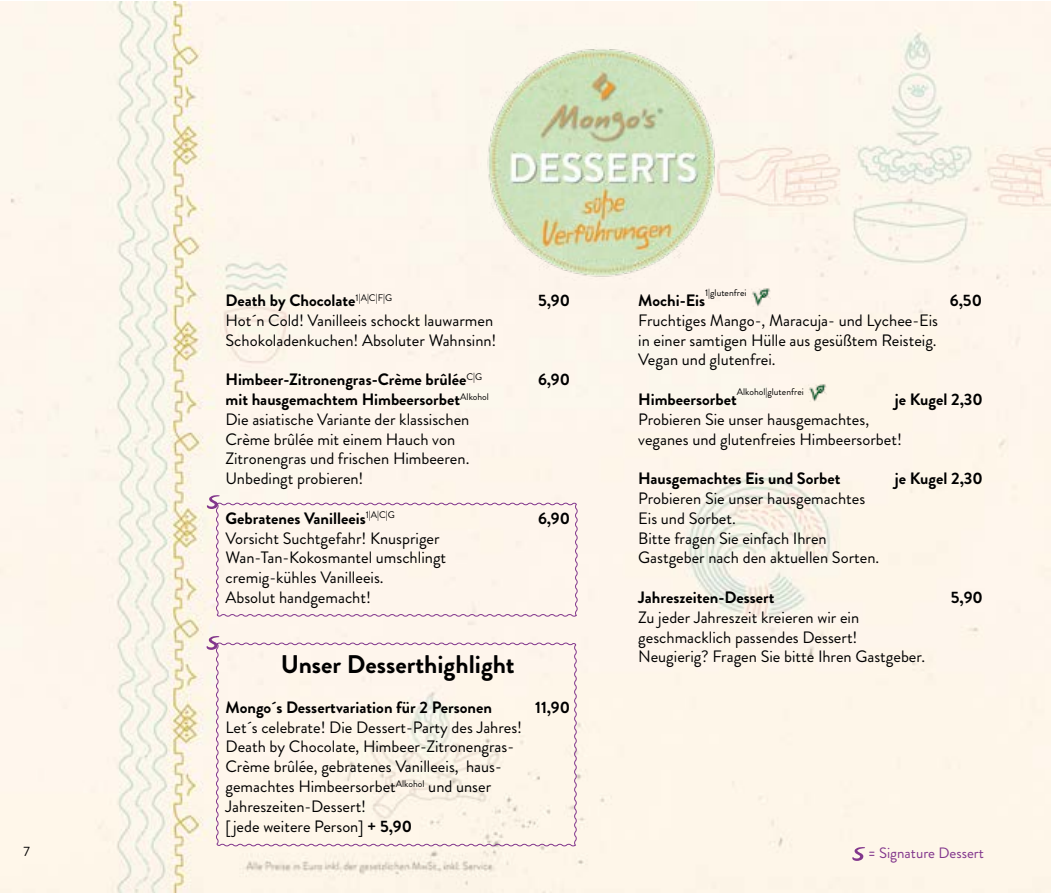
<style>
.page{position:relative;width:1051px;height:893px;background:#fff}
.page>*{position:absolute;margin:0;border:0;box-sizing:border-box;transform-origin:0 0}
.t1{font:700 25.5px "Brandon Grotesque";color:#000}
.t2{font:16.5px/19.8px "Brandon Grotesque";color:#000}
.t3{font:700 16.5px "Brandon Grotesque";color:#000}
.t4{font:15px "Brandon Grotesque";color:#82368c}
.t5{font:13.5px "Brandon Grotesque";color:#000}
.t6{font:9.6px "Brandon Grotesque";color:#000}
.s1{font-weight:700}
</style>
<div class="page">
<img style="left:0;top:1px;width:1050px;height:892px">
<img style="left:465px;top:31px;width:283px;height:267px">
<img style="left:808px;top:384px;width:18px;height:18px">
<div style="left:215px;top:502px;width:363px;height:115px;background:#fef5ec"></div>
<svg style="left:215px;top:642px;width:362px;height:205px;background:#fbf2e7"></svg>
<img style="left:751px;top:288px;width:19px;height:18px">
<svg style="left:207px;top:495px;width:13px;height:14px"></svg>
<svg style="left:206px;top:636px;width:13px;height:14px"></svg>
<svg style="left:852px;top:847px;width:13px;height:14px"></svg>
<p class="t5" style="left:23px;top:842px;width:8px">7</p>
<p class="t3" style="left:225px;top:289px;width:168px">Death by Chocolate<sup>1|A|C|F|G</sup></p>
<p class="t3" style="left:538px;top:289px;width:33px">5,90</p>
<p class="t2" style="left:225px;top:310px;width:272px">Hot´n Cold! Vanilleeis schockt lauwarmen<br>Schokoladenkuchen! Absoluter Wahnsinn!</p>
<p class="t3" style="left:225px;top:368px;width:258px">Himbeer-Zitronengras-Crème brûlée<sup>C|G</sup></p>
<p class="t3" style="left:538px;top:368px;width:34px">6,90</p>
<p class="t2" style="left:225px;top:390px;width:265px"><span class="s1">mit hausgemachtem Himbeersorbet</span><sup>Alkohol </sup>Die asiatische Variante der klassischen Crème brûlée mit einem Hauch von Zitronengras und frischen Himbeeren.<br>Unbedingt probieren!</p>
<p class="t3" style="left:225px;top:507px;width:171px">Gebratenes Vanilleeis<sup>1|A|C|G</sup></p>
<p class="t3" style="left:538px;top:507px;width:34px">6,90</p>
<p class="t2" style="left:225px;top:528px;width:222px">Vorsicht Suchtgefahr! Knuspriger<br>Wan-Tan-Kokosmantel umschlingt cremig-kühles Vanilleeis.<br>Absolut handgemacht!</p>
<h1 class="t1" style="left:281px;top:647px;width:235px">Unser Desserthighlight</h1>
<p class="t3" style="left:225px;top:696px;width:268px">Mongo´s Dessertvariation für 2 Personen</p>
<p class="t3" style="left:535px;top:696px;width:37px">11,90</p>
<p class="t2" style="left:225px;top:717px;width:298px">Let´s celebrate! Die Dessert-Party des Jahres!<br>Death by Chocolate, Himbeer-Zitronengras-Crème brûlée, gebratenes Vanilleeis, haus&shy;gemachtes Himbeersorbet<sup>Alkohol</sup> und unser Jahreszeiten-Dessert!<br>[ jede weitere Person] <span class="s1">+ 5,90</span></p>
<p class="t6" style="left:705px;top:286px;width:43px">1|glutenfrei</p>
<p class="t3" style="left:638px;top:289px;width:68px">Mochi-Eis</p>
<p class="t3" style="left:949px;top:289px;width:34px">6,50</p>
<p class="t2" style="left:638px;top:310px;width:301px;text-align:justify">Fruchtiges Mango-, Maracuja- und Lychee-Eis in einer samtigen Hülle aus gesüßtem Reisteig.<br>Vegan und glutenfrei.</p>
<p class="t3" style="left:638px;top:388px;width:100px">Himbeersorbet</p>
<p class="t6" style="left:736px;top:385px;width:68px">Alkohol|glutenfrei</p>
<p class="t3" style="left:894px;top:388px;width:89px">je Kugel 2,30</p>
<p class="t2" style="left:638px;top:409px;width:265px">Probieren Sie unser hausgemachtes, veganes und glutenfreies Himbeersorbet!</p>
<p class="t3" style="left:638px;top:467px;width:204px">Hausgemachtes Eis und Sorbet</p>
<p class="t3" style="left:894px;top:467px;width:89px">je Kugel 2,30</p>
<p class="t2" style="left:638px;top:489px;width:242px">Probieren Sie unser hausgemachtes<br>Eis und Sorbet.<br>Bitte fragen Sie einfach Ihren<br>Gastgeber nach den aktuellen Sorten.</p>
<p class="t3" style="left:638px;top:586px;width:138px">Jahreszeiten-Dessert</p>
<p class="t3" style="left:950px;top:586px;width:33px">5,90</p>
<p class="t2" style="left:638px;top:607px;width:288px">Zu jeder Jahreszeit kreieren wir ein geschmacklich passendes Dessert!<br>Neugierig? Fragen Sie bitte Ihren Gastgeber.</p>
<p class="t4" style="left:868px;top:842px;width:117px">= Signature Dessert</p>
</div>
